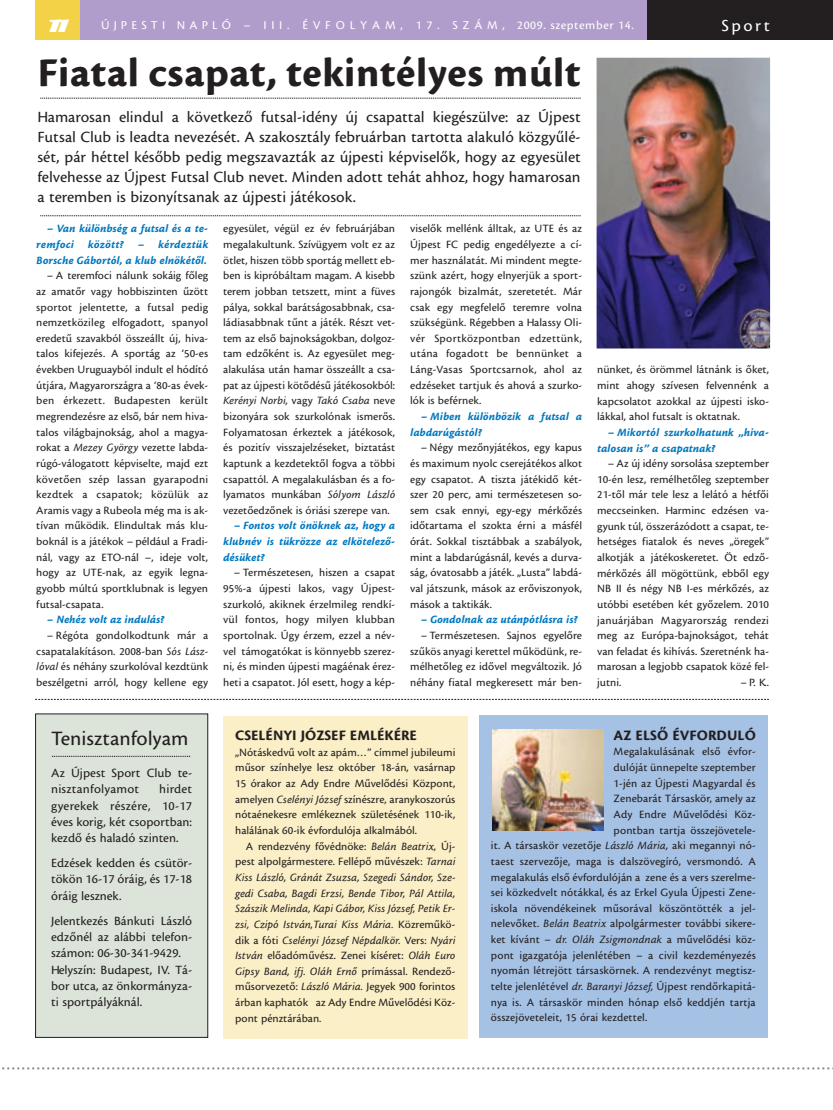
<style>
.page{position:relative;width:833px;height:1110px;background:#fff}
.page>*{position:absolute;margin:0;border:0;box-sizing:border-box;transform-origin:0 0}
.t1{font:700 42.5px "Cronos M";color:#231f20}
.t2{font:30px "Eclat ICG";color:#fff}
.t3{font:21.25px "Cronos M";color:#231f20}
.t4{font:17.5px "Cronos M";letter-spacing:.145em;color:#fff}
.t5{font:16.25px/20px "Cronos M";color:#231f20;text-align:justify}
.t6{font:700 15px "Cronos M";color:#231f20}
.t7{font:13.12px/16.2px "Cronos M";color:#231f20}
.t8{font:12.5px "Cronos M";letter-spacing:.335em;color:#fff}
.t9{font:11.62px/15.6px "Cronos M";letter-spacing:.005em;color:#231f20;text-align:justify}
.t10{font:italic 11.62px/15.6px "Cronos M";color:#231f20;text-align:justify}
.t11{font:italic 700 11.62px/15.6px "Cronos M";color:#0078c0;text-align:justify}
.s1{font-style:italic}
.s2{font-style:normal}
</style>
<div class="page">
<div style="left:35px;top:1px;width:615px;height:39px;background:#b09dcb"></div>
<div style="left:647px;top:1px;width:186px;height:39px;background:#231f20"></div>
<div style="left:35px;top:1px;width:45px;height:39px;background:#f4d247"></div>
<svg style="left:2px;top:1067px;width:831px;height:2px"></svg>
<svg style="left:40px;top:98px;width:540px;height:1px"></svg>
<svg style="left:40px;top:215px;width:540px;height:1px"></svg>
<img style="left:596px;top:58px;width:174px;height:290px">
<svg style="left:35px;top:698px;width:734px;height:1px"></svg>
<div style="left:36px;top:713px;width:172px;height:324px;background:#dce4da"></div>
<div style="left:35px;top:713px;width:173px;height:324px;border:1px solid #231f20"></div>
<svg style="left:52px;top:755px;width:138px;height:1px"></svg>
<div style="left:223px;top:715px;width:244px;height:323px;background:#faefc7"></div>
<div style="left:479px;top:715px;width:288px;height:322px;background:#a5c1e4"></div>
<img style="left:492px;top:729px;width:111px;height:101px">
<h2 class="t2" style="left:44px;top:11px;width:24px">11</h2>
<p class="t8" style="left:101px;top:20px;width:534px">ÚJPESTI NAPLÓ – III. ÉVFOLYAM, 17. SZÁM, 2009. szeptember 14.</p>
<h3 class="t4" style="left:721px;top:18px;width:50px">Sport</h3>
<h1 class="t1" style="left:38px;top:56px;width:545px">Fiatal csapat, tekintélyes múlt</h1>
<p class="t5" style="left:38px;top:107px;width:545px">Hamarosan elindul a következõ futsal-idény új csapattal kiegészülve: az Újpest Futsal Club is leadta nevezését. A szakosztály februárban tartotta alakuló közgyûlé&shy;sét, pár héttel késõbb pedig megszavazták az újpesti képviselõk, hogy az egyesület felvehesse az Újpest Futsal Club nevet. Minden adott tehát ahhoz, hogy hamarosan a teremben is bizonyítsanak az újpesti játékosok.</p>
<p class="t11" style="left:36px;top:221px;width:173px;text-indent:11px">– Van különbség a futsal és a te&shy;remfoci között? – kérdeztük Borsche Gábortól, a klub elnökétõl.</p>
<p class="t9" style="left:36px;top:268px;width:173px;text-indent:11px">– A teremfoci nálunk sokáig fõleg az amatõr vagy hobbiszinten ûzött sportot jelentette, a futsal pedig nemzetközileg elfogadott, spanyol eredetû szavakból összeállt új, hiva&shy;talos kifejezés. A sportág az ‘50-es években Uruguayból indult el hódító útjára, Magyarországra a ‘80-as évek&shy;ben érkezett. Budapesten került megrendezésre az elsõ, bár nem hiva&shy;talos világbajnokság, ahol a magya&shy;rokat a <span class="s1">Mezey György</span> vezette labda&shy;rúgó-válogatott képviselte, majd ezt követõen szép lassan gyarapodni kezdtek a csapatok; közülük az Aramis vagy a Rubeola még ma is ak&shy;tívan mûködik. Elindultak más klu&shy;boknál is a játékok – például a Fradi&shy;nál, vagy az ETO-nál –, ideje volt, hogy az UTE-nak, az egyik legna&shy;gyobb múltú sportklubnak is legyen futsal-csapata.</p>
<p class="t11" style="left:47px;top:612px;width:119px">– Nehéz volt az indulás?</p>
<p class="t9" style="left:36px;top:627px;width:173px;text-indent:11px">– Régóta gondolkodtunk már a csapatalakításon. 2008-ban <span class="s1">Sós Lász&shy;lóval</span> és néhány szurkolóval kezdtünk beszélgetni arról, hogy kellene egy</p>
<p class="t9" style="left:223px;top:221px;width:173px">egyesület, végül ez év februárjában megalakultunk. Szívügyem volt ez az ötlet, hiszen több sportág mellett eb&shy;ben is kipróbáltam magam. A kisebb terem jobban tetszett, mint a füves pálya, sokkal barátságosabbnak, csa&shy;ládiasabbnak tûnt a játék. Részt vet&shy;tem az elsõ bajnokságokban, dolgoz&shy;tam edzõként is. Az egyesület meg&shy;alakulása után hamar összeállt a csa&shy;pat az újpesti kötõdésû játékosokból:<br><span class="s1">Kerényi Norbi,</span> vagy <span class="s1">Takó Csaba</span> neve bizonyára sok szurkolónak ismerõs.<br>Folyamatosan érkeztek a játékosok, és pozitív visszajelzéseket, biztatást kaptunk a kezdetektõl fogva a többi csapattól. A megalakulásban és a fo&shy;lyamatos munkában <span class="s1">Sólyom László </span>vezetõedzõnek is óriási szerepe van.</p>
<p class="t11" style="left:223px;top:518px;width:173px;text-indent:11px">– Fontos volt önöknek az, hogy a klubnév is tükrözze az elkötelezõ&shy;désüket?</p>
<p class="t9" style="left:223px;top:565px;width:173px;text-indent:11px">– Természetesen, hiszen a csapat 95%-a újpesti lakos, vagy Újpest&shy;szurkoló, akiknek érzelmileg rendkí&shy;vül fontos, hogy milyen klubban sportolnak. Úgy érzem, ezzel a név&shy;vel támogatókat is könnyebb szerez&shy;ni, és minden újpesti magáénak érez&shy;heti a csapatot. Jól esett, hogy a kép-</p>
<p class="t9" style="left:410px;top:221px;width:173px">viselõk mellénk álltak, az UTE és az Újpest FC pedig engedélyezte a cí&shy;mer használatát. Mi mindent megte&shy;szünk azért, hogy elnyerjük a sport&shy;rajongók bizalmát, szeretetét. Már csak egy megfelelõ teremre volna szükségünk. Régebben a Halassy Oli&shy;vér Sportközpontban edzettünk, utána fogadott be bennünket a Láng-Vasas Sportcsarnok, ahol az edzéseket tartjuk és ahová a szurko&shy;lók is beférnek.</p>
<p class="t11" style="left:410px;top:409px;width:173px;text-indent:11px">– Miben különbözik a futsal a labdarúgástól?</p>
<p class="t9" style="left:410px;top:440px;width:173px;text-indent:11px">– Négy mezõnyjátékos, egy kapus és maximum nyolc cserejátékos alkot egy csapatot. A tiszta játékidõ két&shy;szer 20 perc, ami természetesen so&shy;sem csak ennyi, egy-egy mérkõzés idõtartama el szokta érni a másfél órát. Sokkal tisztábbak a szabályok, mint a labdarúgásnál, kevés a durva&shy;ság, óvatosabb a játék. „Lusta” labdá&shy;val játszunk, mások az erõviszonyok, mások a taktikák.</p>
<p class="t11" style="left:421px;top:612px;width:158px">– Gondolnak az utánpótlásra is?</p>
<p class="t9" style="left:410px;top:627px;width:173px;text-indent:11px">– Természetesen. Sajnos egyelõre szûkös anyagi kerettel mûködünk, re&shy;mélhetõleg ez idõvel megváltozik. Jó néhány fiatal megkeresett már ben-</p>
<p class="t9" style="left:597px;top:362px;width:173px">nünket, és örömmel látnánk is õket, mint ahogy szívesen felvennénk a kapcsolatot azokkal az újpesti isko&shy;lákkal, ahol futsalt is oktatnak.</p>
<p class="t11" style="left:597px;top:425px;width:173px;text-indent:11px">– Mikortól szurkolhatunk „hiva&shy;talosan is” a csapatnak?</p>
<p class="t9" style="left:597px;top:456px;width:173px;text-indent:11px">– Az új idény sorsolása szeptember 10-én lesz, remélhetõleg szeptember 21-tõl már tele lesz a lelátó a hétfõi meccseinken. Harminc edzésen va&shy;gyunk túl, összerázódott a csapat, te&shy;hetséges fiatalok és neves „öregek” alkotják a játékoskeretet. Öt edzõ&shy;mérkõzés áll mögöttünk, ebbõl egy NB II és négy NB I-es mérkõzés, az utóbbi esetében két gyõzelem. 2010 januárjában Magyarország rendezi meg az Európa-bajnokságot, tehát van feladat és kihívás. Szeretnénk ha&shy;marosan a legjobb csapatok közé fel&shy;jutni.</p>
<p class="t9" style="left:740px;top:675px;width:30px">– P. K..</p>
<h3 class="t3" style="left:51px;top:729px;width:139px">Tenisztanfolyam</h3>
<p class="t7" style="left:51px;top:765px;width:143px">Az Újpest Sport Club te&shy;nisztanfolyamot</p>
<p class="t7" style="left:51px;top:781px;width:143px;text-align:justify;text-indent:108px">hirdet gyerekek részére, 10-17 éves korig, két csoportban: kezdõ és haladó szinten.</p>
<p class="t7" style="left:51px;top:855px;width:143px;text-align:justify">Edzések kedden és csütör&shy;tökön 16-17 óráig, és 17-18 óráig lesznek.</p>
<p class="t7" style="left:51px;top:912px;width:143px">Jelentkezés Bánkuti László edzõnél az alábbi telefon&shy;számon: 06-30-341-9429.<br>Helyszín: Budapest, IV. Tá&shy;bor utca, az önkormányza&shy;ti sportpályáknál.</p>
<p class="t6" style="left:235px;top:729px;width:183px">CSELÉNYI JÓZSEF EMLÉKÉRE</p>
<p class="t9" style="left:235px;top:744px;width:222px">„Nótáskedvû volt az apám…” címmel jubileumi mûsor színhelye lesz október 18-án, vasárnap 15 órakor az Ady Endre Mûvelõdési Központ, amelyen <span class="s1">Cselényi József</span> színészre, aranykoszorús nótaénekesre emlékeznek születésének 110-ik, halálának 60-ik évfordulója alkalmából.</p>
<p class="t10" style="left:235px;top:838px;width:222px;text-indent:11px"><span class="s2">A rendezvény fõvédnöke:</span> Belán Beatrix, <span class="s2">Új&shy;pest alpolgármestere. Fellépõ mûvészek:</span> Tarnai Kiss László, Gránát Zsuzsa, Szegedi Sándor, Sze&shy;gedi Csaba, Bagdi Erzsi, Bende Tibor, Pál Attila, Szászik Melinda, Kapi Gábor, Kiss József, Petik Er&shy;zsi, Czipó István,Turai Kiss Mária. <span class="s2">Közremûkö&shy;dik a fóti</span> Cselényi József Népdalkör. <span class="s2">Vers:</span> Nyári István <span class="s2">elõadómûvész. Zenei kíséret:</span> Oláh Euro Gipsy Band, ifj. Oláh Ernõ <span class="s2">prímással. Rendezõ&shy;mûsorvezetõ:</span> László Mária. <span class="s2">Jegyek 900 forintos árban kaphatók az Ady Endre Mûvelõdési Köz&shy;pont pénztárában.</span></p>
<p class="t6" style="left:613px;top:728px;width:144px">AZ ELSÕ ÉVFORDULÓ</p>
<p class="t9" style="left:613px;top:744px;width:144px">Megalakulásának elsõ évfor-</p>
<p class="t9" style="left:613px;top:759px;width:144px">dulóját ünnepelte szeptember</p>
<p class="t9" style="left:613px;top:775px;width:144px">1-jén az Újpesti Magyardal és</p>
<p class="t9" style="left:613px;top:791px;width:144px">Zenebarát Társaskör, amely az</p>
<p class="t9" style="left:613px;top:806px;width:144px">Ady Endre Mûvelõdési Köz-</p>
<p class="t9" style="left:613px;top:822px;width:144px">pontban tartja összejövetele-</p>
<p class="t9" style="left:491px;top:838px;width:266px">it. A társaskör vezetõje <span class="s1">László Mária,</span> aki megannyi nó-</p>
<p class="t9" style="left:491px;top:853px;width:266px">taest szervezõje, maga is dalszövegíró, versmondó. A</p>
<p class="t9" style="left:491px;top:869px;width:266px">megalakulás elsõ évfordulóján a zene és a vers szerelme-</p>
<p class="t9" style="left:491px;top:884px;width:266px">sei közkedvelt nótákkal, és az Erkel Gyula Újpesti Zene-</p>
<p class="t9" style="left:491px;top:900px;width:266px">iskola növendékeinek mûsorával köszöntötték a jel-</p>
<p class="t9" style="left:491px;top:916px;width:266px">nelevõket. <span class="s1">Belán Beatrix</span> alpolgármester további sikere-</p>
<p class="t9" style="left:491px;top:931px;width:266px">ket kívánt – <span class="s1">dr. Oláh Zsigmondnak</span> a mûvelõdési köz-</p>
<p class="t9" style="left:491px;top:947px;width:266px">pont igazgatója jelenlétében – a civil kezdeményezés</p>
<p class="t9" style="left:491px;top:963px;width:266px">nyomán létrejött társaskörnek. A rendezvényt megtisz-</p>
<p class="t9" style="left:491px;top:978px;width:266px">telte jelenlétével <span class="s1">dr. Baranyi József,</span> Újpest rendõrkapitá-</p>
<p class="t9" style="left:491px;top:994px;width:266px">nya is. A társaskör minden hónap elsõ keddjén tartja</p>
<p class="t9" style="left:491px;top:1009px;width:158px">összejöveteleit, 15 órai kezdettel.</p>
</div>
